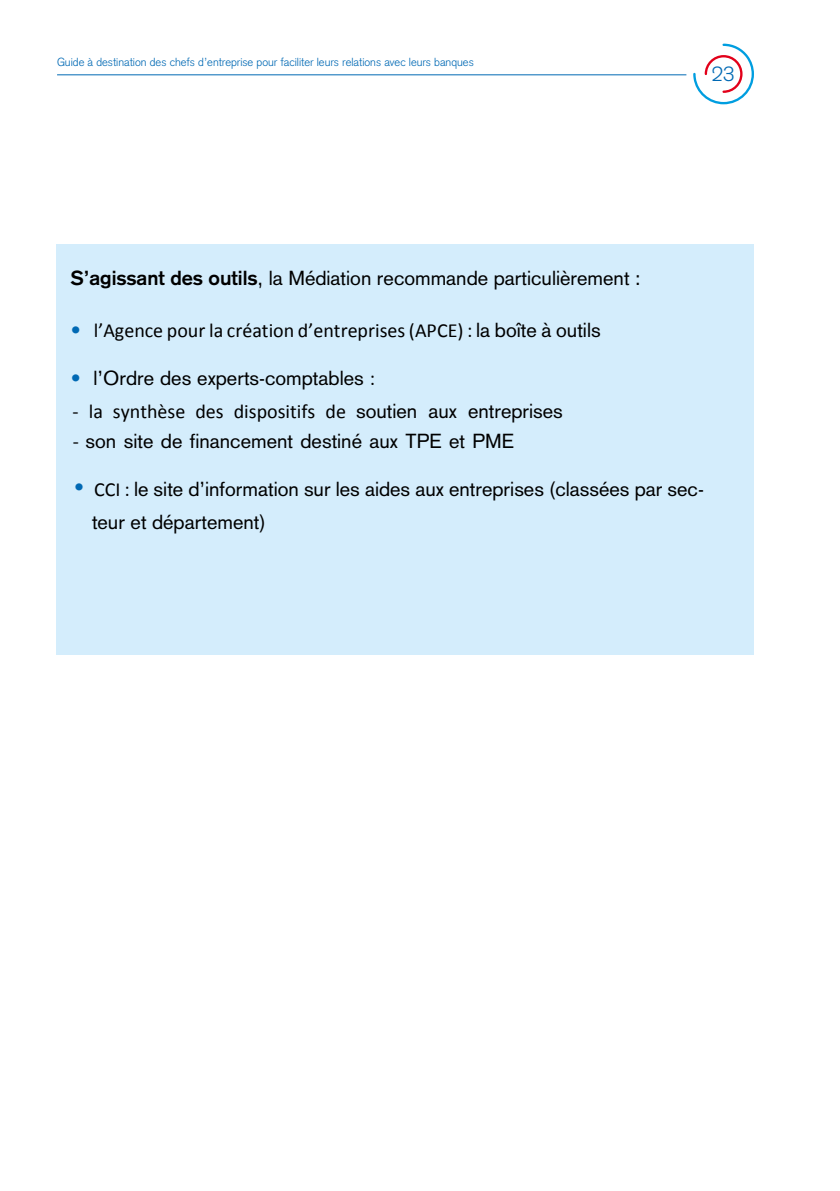
<style>
.page{position:relative;width:840px;height:1191px;background:#fff}
.page>*{position:absolute;margin:0;border:0;box-sizing:border-box;transform-origin:0 0}
.t1{font:300 20.2px "Basic Commercial LT";color:#0069b4}
.t2{font:20px/32.8px "Basic Commercial LT";color:#000}
.t3{font:20px "Calibri";color:#000}
.t4{font:300 11.6px "Basic Commercial LT";color:#0069b4}
.s1{font-weight:700}
.s2{font-family:"Basic Commercial LT";color:#0069b4}
.s3{font-family:"Basic Commercial LT"}
.s4{color:#0069b4}
.s5{font-family:"Calibri"}
</style>
<div class="page">
<svg style="left:693px;top:43px;width:61px;height:62px"></svg>
<hr style="left:57px;top:74px;width:629px;height:1px;background:#0069b4">
<div style="left:57px;top:244px;width:696px;height:410px;background:#d4edfc"></div>
<p class="t4" style="left:57px;top:55px;width:418px">Guide à destination des chefs d’entreprise pour faciliter leurs relations avec leurs banques</p>
<p class="t1" style="left:711px;top:62px;width:24px">23</p>
<p class="t2" style="left:71px;top:261px;width:571px"><span class="s1">S’agissant des outils</span>, la Médiation recommande particulièrement :</p>
<p class="t3" style="left:71px;top:317px;width:531px"><span class="s2">•</span> l’Agence pour la création d’entreprises (APCE) : <span class="s3">la boîte à outils</span></p>
<p class="t2" style="left:71px;top:362px;width:305px"><span class="s4">•</span> l’Ordre des experts-comptables <span class="s5">:</span></p>
<p class="t3" style="left:72px;top:398px;width:491px">- la synthèse des dispositifs de <span class="s3">soutien aux entreprises</span></p>
<p class="t2" style="left:73px;top:425px;width:442px"><span class="s5">-</span> son site de financement destiné aux TPE et PME</p>
<p class="t2" style="left:92px;top:472px;width:613px;text-indent:-18px"><span class="s4">•</span> <span class="s5">CCI :</span> le site d’information sur les aides aux entreprises (classées par sec&shy;teur et département)</p>
</div>
